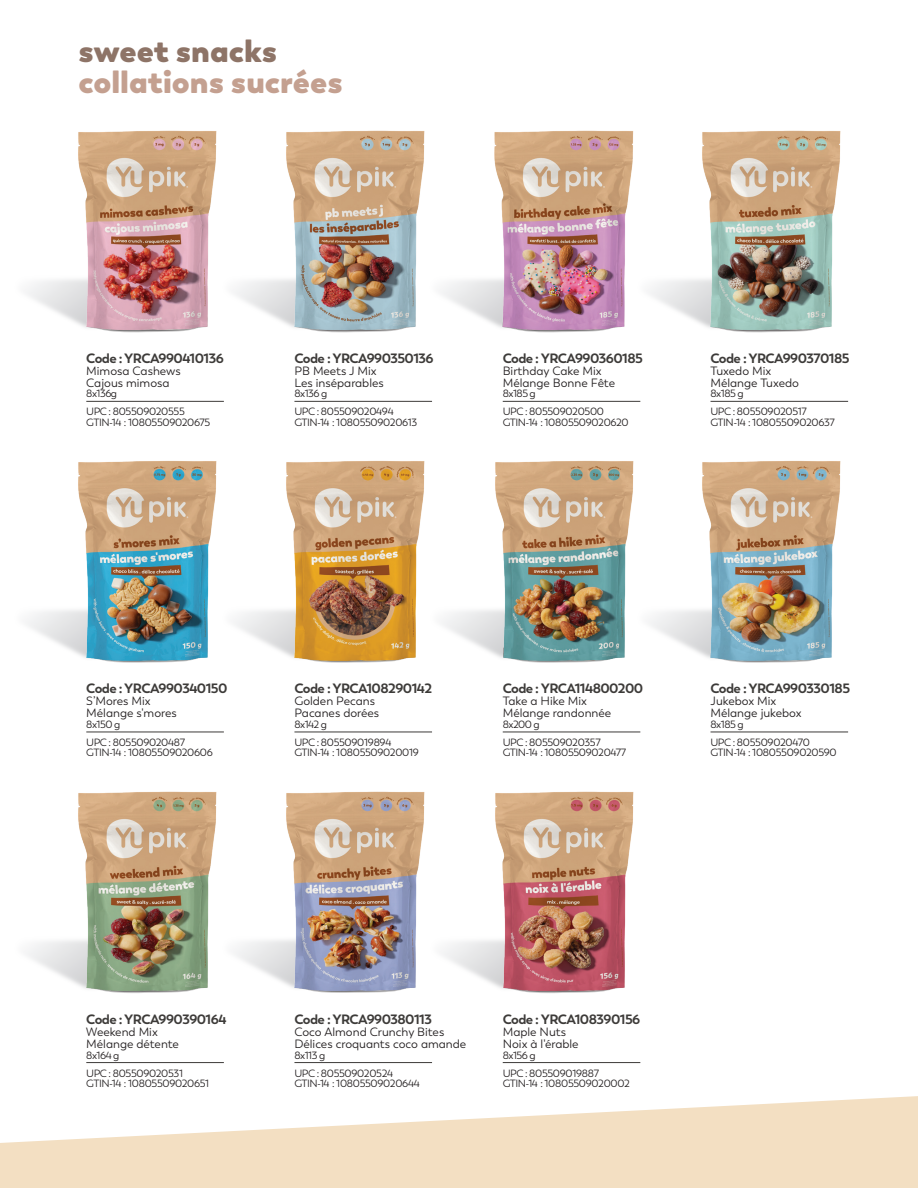
<style>
.page{position:relative;width:918px;height:1188px;background:#fff}
.page>*{position:absolute;margin:0;border:0;box-sizing:border-box;transform-origin:0 0}
.t1{font:800 31.5px "Boston";color:#c4a090}
.t2{font:800 31.5px "Boston";color:#8e7467}
.t3{font:700 13.5px "Boston";letter-spacing:-.04em;color:#3d3b39}
.t4{font:12px/12px "Boston";color:#231f20}
.t5{font:10.5px/18px "Boston";letter-spacing:-.025em;color:#231f20}
</style>
<div class="page">
<svg style="left:0;top:1096px;width:918px;height:92px;fill:#f3dfc2"></svg>
<img style="left:40px;top:791px;width:177px;height:203px">
<img style="left:255px;top:460px;width:170px;height:203px">
<img style="left:385px;top:562px;width:71px;height:101px">
<img style="left:456px;top:460px;width:178px;height:203px">
<img style="left:593px;top:562px;width:70px;height:101px">
<img style="left:663px;top:460px;width:178px;height:203px">
<img style="left:39px;top:460px;width:216px;height:203px">
<img style="left:255px;top:130px;width:170px;height:203px">
<img style="left:385px;top:232px;width:71px;height:101px">
<img style="left:456px;top:130px;width:178px;height:203px">
<img style="left:593px;top:232px;width:70px;height:101px">
<img style="left:663px;top:130px;width:178px;height:203px">
<img style="left:39px;top:130px;width:216px;height:203px">
<img style="left:463px;top:791px;width:171px;height:202px">
<img style="left:177px;top:892px;width:70px;height:102px">
<img style="left:247px;top:791px;width:216px;height:202px">
<hr style="left:86px;top:1062px;width:138px;height:1px;background:#3d3b39">
<hr style="left:294px;top:732px;width:138px;height:1px;background:#3d3b39">
<hr style="left:503px;top:732px;width:137px;height:1px;background:#3d3b39">
<hr style="left:711px;top:401px;width:137px;height:1px;background:#3d3b39">
<hr style="left:294px;top:401px;width:138px;height:1px;background:#3d3b39">
<hr style="left:86px;top:401px;width:138px;height:1px;background:#3d3b39">
<hr style="left:503px;top:401px;width:137px;height:1px;background:#3d3b39">
<hr style="left:711px;top:732px;width:137px;height:1px;background:#3d3b39">
<hr style="left:86px;top:732px;width:138px;height:1px;background:#3d3b39">
<hr style="left:503px;top:1062px;width:137px;height:1px;background:#3d3b39">
<hr style="left:294px;top:1062px;width:138px;height:1px;background:#3d3b39">
<h1 class="t2" style="left:78px;top:31px;width:200px">sweet snacks</h1>
<h1 class="t1" style="left:78px;top:61px;width:266px">collations sucrées</h1>
<p class="t3" style="left:86px;top:350px;width:139px">Code : YRCA990410136</p>
<p class="t4" style="left:86px;top:365px;width:96px">Mimosa Cashews<br>Cajous mimosa</p>
<p class="t5" style="left:86px;top:385px;width:100px">8x136g<br>UPC : 805509020555</p>
<p class="t5" style="left:86px;top:413px;width:126px">GTIN-14 : 10805509020675</p>
<p class="t3" style="left:294px;top:350px;width:141px">Code : YRCA990350136</p>
<p class="t4" style="left:294px;top:365px;width:91px">PB Meets J Mix<br>Les inséparables</p>
<p class="t5" style="left:294px;top:385px;width:101px">8x136 g<br>UPC : 805509020494</p>
<p class="t5" style="left:294px;top:413px;width:124px">GTIN-14 : 10805509020613</p>
<p class="t3" style="left:503px;top:350px;width:142px">Code : YRCA990360185</p>
<p class="t4" style="left:503px;top:365px;width:114px">Birthday Cake Mix<br>Mélange Bonne Fête</p>
<p class="t5" style="left:503px;top:385px;width:103px">8x185 g<br>UPC : 805509020500</p>
<p class="t5" style="left:503px;top:413px;width:128px">GTIN-14 : 10805509020620</p>
<p class="t3" style="left:711px;top:350px;width:141px">Code : YRCA990370185</p>
<p class="t4" style="left:711px;top:365px;width:90px">Tuxedo Mix<br>Mélange Tuxedo</p>
<p class="t5" style="left:711px;top:385px;width:98px">8x185 g<br>UPC : 805509020517</p>
<p class="t5" style="left:711px;top:413px;width:126px">GTIN-14 : 10805509020637</p>
<p class="t3" style="left:86px;top:680px;width:143px">Code : YRCA990340150</p>
<p class="t4" style="left:86px;top:696px;width:92px">S’Mores Mix<br>Mélange s'mores</p>
<p class="t5" style="left:86px;top:716px;width:100px">8x150 g<br>UPC : 805509020487</p>
<p class="t5" style="left:86px;top:744px;width:128px">GTIN-14 : 10805509020606</p>
<p class="t3" style="left:294px;top:680px;width:139px">Code : YRCA108290142</p>
<p class="t4" style="left:294px;top:696px;width:86px">Golden Pecans<br>Pacanes dorées</p>
<p class="t5" style="left:294px;top:716px;width:98px">8x142 g<br>UPC : 805509019894</p>
<p class="t5" style="left:294px;top:744px;width:126px">GTIN-14 : 10805509020019</p>
<p class="t3" style="left:503px;top:680px;width:142px">Code : YRCA114800200</p>
<p class="t4" style="left:503px;top:696px;width:110px">Take a Hike Mix<br>Mélange randonnée</p>
<p class="t5" style="left:503px;top:716px;width:99px">8x200 g<br>UPC : 805509020357</p>
<p class="t5" style="left:503px;top:744px;width:125px">GTIN-14 : 10805509020477</p>
<p class="t3" style="left:711px;top:680px;width:141px">Code : YRCA990330185</p>
<p class="t4" style="left:711px;top:696px;width:93px">Jukebox Mix<br>Mélange jukebox</p>
<p class="t5" style="left:711px;top:716px;width:101px">8x185 g<br>UPC : 805509020470</p>
<p class="t5" style="left:711px;top:744px;width:128px">GTIN-14 : 10805509020590</p>
<p class="t3" style="left:86px;top:1011px;width:142px">Code : YRCA990390164</p>
<p class="t4" style="left:86px;top:1026px;width:94px">Weekend Mix<br>Mélange détente</p>
<p class="t5" style="left:86px;top:1046px;width:98px">8x164 g<br>UPC : 805509020531</p>
<p class="t5" style="left:86px;top:1075px;width:125px">GTIN-14 : 10805509020651</p>
<p class="t3" style="left:294px;top:1011px;width:139px">Code : YRCA990380113</p>
<p class="t4" style="left:294px;top:1026px;width:173px">Coco Almond Crunchy Bites<br>Délices croquants coco amande</p>
<p class="t5" style="left:294px;top:1046px;width:100px">8x113 g<br>UPC : 805509020524</p>
<p class="t5" style="left:294px;top:1075px;width:127px">GTIN-14 : 10805509020644</p>
<p class="t3" style="left:503px;top:1011px;width:139px">Code : YRCA108390156</p>
<p class="t4" style="left:503px;top:1026px;width:77px">Maple Nuts<br>Noix à l'érable</p>
<p class="t5" style="left:503px;top:1046px;width:98px">8x156 g<br>UPC : 805509019887</p>
<p class="t5" style="left:503px;top:1075px;width:129px">GTIN-14 : 10805509020002</p>
</div>
